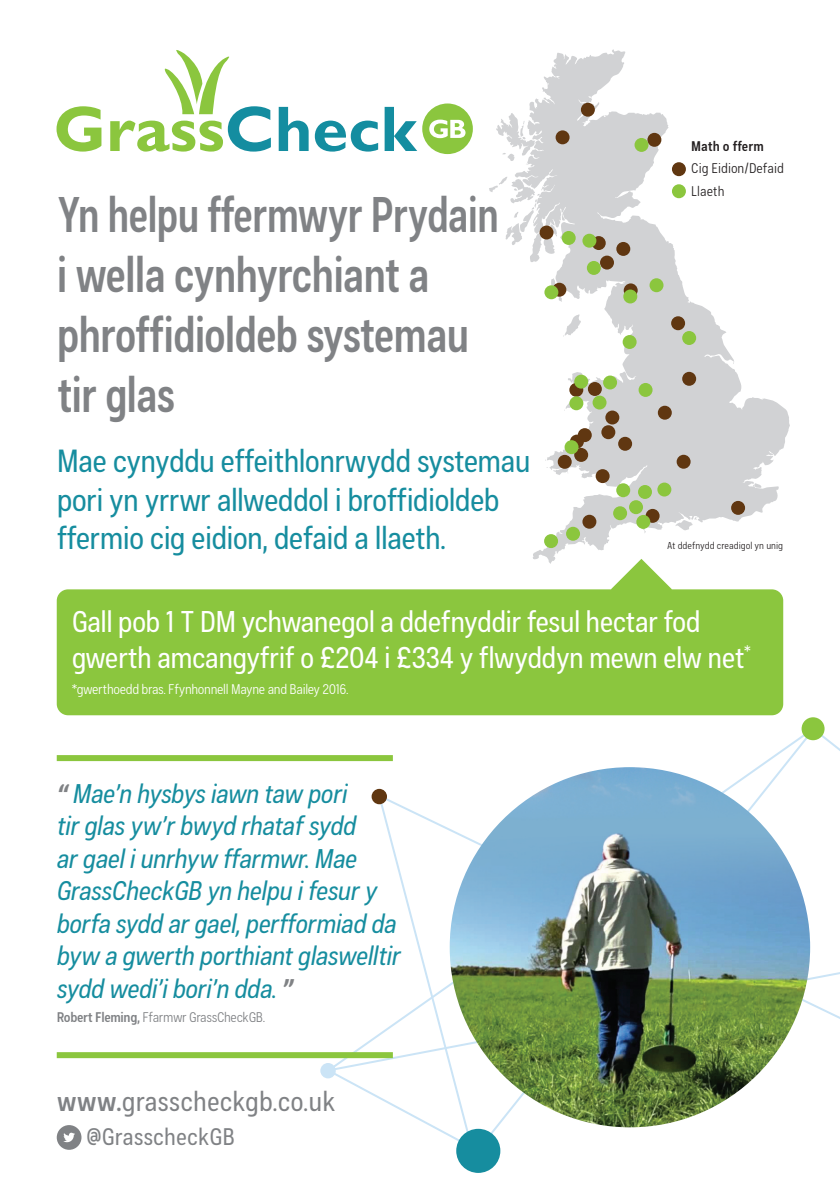
<style>
.page{position:relative;width:840px;height:1191px;background:#fff}
.page>*{position:absolute;margin:0;border:0;box-sizing:border-box;transform-origin:0 0}
.t1{font:700 50px/60px "Couplet CF";letter-spacing:-.025em;color:#808285;scale:.87 1}
.t2{font:500 32px/38.4px "Couplet CF";letter-spacing:-.025em;color:#168d9f}
.t3{font:500 30px/36px "Couplet CF";letter-spacing:-.025em;color:#fff}
.t4{font:500 28px "Couplet CF";color:#808285}
.t5{font:italic 500 27px/32.4px "Couplet CF";letter-spacing:-.025em;color:#168d9f}
.t6{font:500 24px "Couplet CF";color:#808285}
.t7{font:14px "Couplet CF";letter-spacing:-.025em;color:#fff}
.t8{font:14px "Couplet CF";letter-spacing:-.025em;color:#808285}
.t9{font:14px/22.4px "Couplet CF";color:#231f20}
.t10{font:700 14px "Couplet CF";color:#231f20}
.t11{font:10px "Couplet CF";color:#231f20}
.s1{font-weight:800;color:#808285}
.s2{font-weight:700}
</style>
<div class="page">
<svg style="left:816px;top:726px;width:23px;height:24px"></svg>
<svg style="left:326px;top:1073px;width:155px;height:100px"></svg>
<svg style="left:325px;top:740px;width:490px;height:333px"></svg>
<div style="left:57px;top:589px;width:725px;height:126px;background:#8bc63e;border-radius:11px"></div>
<svg style="left:56px;top:106px;width:45px;height:46px"></svg>
<svg style="left:278px;top:107px;width:30px;height:44px"></svg>
<svg style="left:314px;top:121px;width:64px;height:31px"></svg>
<svg style="left:384px;top:107px;width:33px;height:44px"></svg>
<svg style="left:110px;top:50px;width:161px;height:102px"></svg>
<div style="left:422px;top:103px;width:50px;height:51px;background:#8bc63e;border-radius:50%"></div>
<svg style="left:429px;top:120px;width:36px;height:18px"></svg>
<svg style="left:489px;top:49px;width:300px;height:515px"></svg>
<div style="left:57px;top:755px;width:335px;height:6px;background:#8bc63e"></div>
<div style="left:57px;top:1052px;width:335px;height:6px;background:#8bc63e"></div>
<div style="left:57px;top:1125px;width:24px;height:24px;background:#808285;border-radius:50%"></div>
<svg style="left:63px;top:1132px;width:12px;height:10px"></svg>
<svg style="left:610px;top:559px;width:61px;height:31px"></svg>
<div style="left:320px;top:1063px;width:15px;height:15px;background:#cbe4f6;border-radius:50%"></div>
<svg style="left:475px;top:735px;width:339px;height:417px"></svg>
<img style="left:449px;top:767px;width:360px;height:360px;border-radius:50%">
<div style="left:456px;top:1128px;width:44px;height:44px;background:#168d9f;border-radius:50%"></div>
<div style="left:801px;top:717px;width:23px;height:23px;background:#8bc63e;border-radius:50%"></div>
<div style="left:580px;top:103px;width:14px;height:14px;background:#603711;border-radius:50%"></div>
<div style="left:555px;top:130px;width:14px;height:14px;background:#603711;border-radius:50%"></div>
<div style="left:647px;top:133px;width:14px;height:14px;background:#603711;border-radius:50%"></div>
<div style="left:539px;top:225px;width:14px;height:14px;background:#603711;border-radius:50%"></div>
<div style="left:591px;top:236px;width:14px;height:14px;background:#603711;border-radius:50%"></div>
<div style="left:616px;top:242px;width:14px;height:14px;background:#603711;border-radius:50%"></div>
<div style="left:599px;top:256px;width:14px;height:13px;background:#603711;border-radius:50%"></div>
<div style="left:552px;top:283px;width:14px;height:14px;background:#603711;border-radius:50%"></div>
<div style="left:623px;top:283px;width:14px;height:14px;background:#603711;border-radius:50%"></div>
<div style="left:670px;top:316px;width:14px;height:14px;background:#603711;border-radius:50%"></div>
<div style="left:681px;top:372px;width:14px;height:14px;background:#603711;border-radius:50%"></div>
<div style="left:657px;top:406px;width:14px;height:14px;background:#603711;border-radius:50%"></div>
<div style="left:587px;top:382px;width:14px;height:14px;background:#603711;border-radius:50%"></div>
<div style="left:569px;top:383px;width:14px;height:14px;background:#603711;border-radius:50%"></div>
<div style="left:605px;top:410px;width:14px;height:14px;background:#603711;border-radius:50%"></div>
<div style="left:601px;top:425px;width:14px;height:14px;background:#603711;border-radius:50%"></div>
<div style="left:617px;top:437px;width:14px;height:14px;background:#603711;border-radius:50%"></div>
<div style="left:577px;top:428px;width:14px;height:14px;background:#603711;border-radius:50%"></div>
<svg style="left:569px;top:434px;width:14px;height:14px"></svg>
<div style="left:574px;top:448px;width:14px;height:14px;background:#603711;border-radius:50%"></div>
<div style="left:595px;top:469px;width:14px;height:14px;background:#603711;border-radius:50%"></div>
<div style="left:676px;top:455px;width:14px;height:14px;background:#603711;border-radius:50%"></div>
<div style="left:645px;top:509px;width:14px;height:14px;background:#603711;border-radius:50%"></div>
<div style="left:582px;top:515px;width:14px;height:14px;background:#603711;border-radius:50%"></div>
<div style="left:730px;top:501px;width:14px;height:14px;background:#603711;border-radius:50%"></div>
<div style="left:543px;top:534px;width:14px;height:14px;background:#8bc63e;border-radius:50%"></div>
<div style="left:565px;top:527px;width:14px;height:14px;background:#8bc63e;border-radius:50%"></div>
<div style="left:636px;top:515px;width:14px;height:14px;background:#8bc63e;border-radius:50%"></div>
<div style="left:612px;top:506px;width:14px;height:14px;background:#8bc63e;border-radius:50%"></div>
<div style="left:628px;top:500px;width:14px;height:14px;background:#8bc63e;border-radius:50%"></div>
<div style="left:616px;top:483px;width:14px;height:14px;background:#8bc63e;border-radius:50%"></div>
<div style="left:637px;top:485px;width:14px;height:14px;background:#8bc63e;border-radius:50%"></div>
<div style="left:657px;top:482px;width:14px;height:14px;background:#8bc63e;border-radius:50%"></div>
<div style="left:564px;top:440px;width:14px;height:14px;background:#8bc63e;border-radius:50%"></div>
<div style="left:569px;top:396px;width:14px;height:14px;background:#8bc63e;border-radius:50%"></div>
<div style="left:574px;top:375px;width:14px;height:13px;background:#8bc63e;border-radius:50%"></div>
<div style="left:592px;top:395px;width:14px;height:14px;background:#8bc63e;border-radius:50%"></div>
<div style="left:602px;top:375px;width:14px;height:14px;background:#8bc63e;border-radius:50%"></div>
<div style="left:638px;top:383px;width:14px;height:14px;background:#8bc63e;border-radius:50%"></div>
<div style="left:622px;top:335px;width:14px;height:14px;background:#8bc63e;border-radius:50%"></div>
<div style="left:681px;top:331px;width:14px;height:14px;background:#8bc63e;border-radius:50%"></div>
<div style="left:623px;top:289px;width:14px;height:14px;background:#8bc63e;border-radius:50%"></div>
<div style="left:649px;top:278px;width:14px;height:14px;background:#8bc63e;border-radius:50%"></div>
<div style="left:586px;top:261px;width:14px;height:14px;background:#8bc63e;border-radius:50%"></div>
<div style="left:544px;top:285px;width:14px;height:14px;background:#8bc63e;border-radius:50%"></div>
<div style="left:671px;top:162px;width:14px;height:14px;background:#603711;border-radius:50%"></div>
<div style="left:671px;top:184px;width:14px;height:14px;background:#8bc63e;border-radius:50%"></div>
<div style="left:561px;top:231px;width:14px;height:14px;background:#8bc63e;border-radius:50%"></div>
<div style="left:582px;top:234px;width:14px;height:14px;background:#8bc63e;border-radius:50%"></div>
<div style="left:634px;top:138px;width:14px;height:14px;background:#8bc63e;border-radius:50%"></div>
<div style="left:557px;top:455px;width:14px;height:14px;background:#603711;border-radius:50%"></div>
<div style="left:371px;top:789px;width:16px;height:15px;background:#603711;border-radius:50%"></div>
<h1 class="t1" style="left:57px;top:187px;width:510px">Yn helpu ffermwyr Prydain i wella cynhyrchiant a phroffidioldeb systemau tir glas</h1>
<p class="t2" style="left:57px;top:443px;width:475px">Mae cynyddu effeithlonrwydd systemau pori yn yrrwr allweddol i broffidioldeb ffermio cig eidion, defaid a llaeth.</p>
<p class="t10" style="left:691px;top:140px;width:74px">Math o fferm</p>
<p class="t9" style="left:691px;top:158px;width:94px">Cig Eidion/Defaid<br>Llaeth</p>
<p class="t11" style="left:666px;top:541px;width:118px">At ddefnydd creadigol yn unig</p>
<p class="t3" style="left:72px;top:605px;width:680px">Gall pob 1 T DM ychwanegol a ddefnyddir fesul hectar fod gwerth amcangyfrif o £204 i £334 y flwyddyn mewn elw net<sup>*</sup></p>
<p class="t7" style="left:72px;top:683px;width:278px">*gwerthoedd bras. Ffynhonnell Mayne and Bailey 2016.</p>
<p class="t5" style="left:57px;top:778px;width:346px"><span class="s1">“</span> Mae’n hysbys iawn taw pori<br>tir glas yw’r bwyd rhataf sydd<br>ar gael i unrhyw ffarmwr. Mae<br>GrassCheckGB yn helpu i fesur y borfa sydd ar gael, perfformiad da byw a gwerth porthiant glaswelltir sydd wedi’i bori’n dda. <span class="s1">”</span></p>
<p class="t8" style="left:57px;top:1011px;width:210px"><span class="s2">Robert Fleming,</span> Ffarmwr GrassCheckGB.</p>
<p class="t4" style="left:57px;top:1088px;width:280px"><span class="s2">www.</span>grasscheckgb.co.uk</p>
<p class="t6" style="left:86px;top:1125px;width:150px">@GrasscheckGB</p>
</div>
